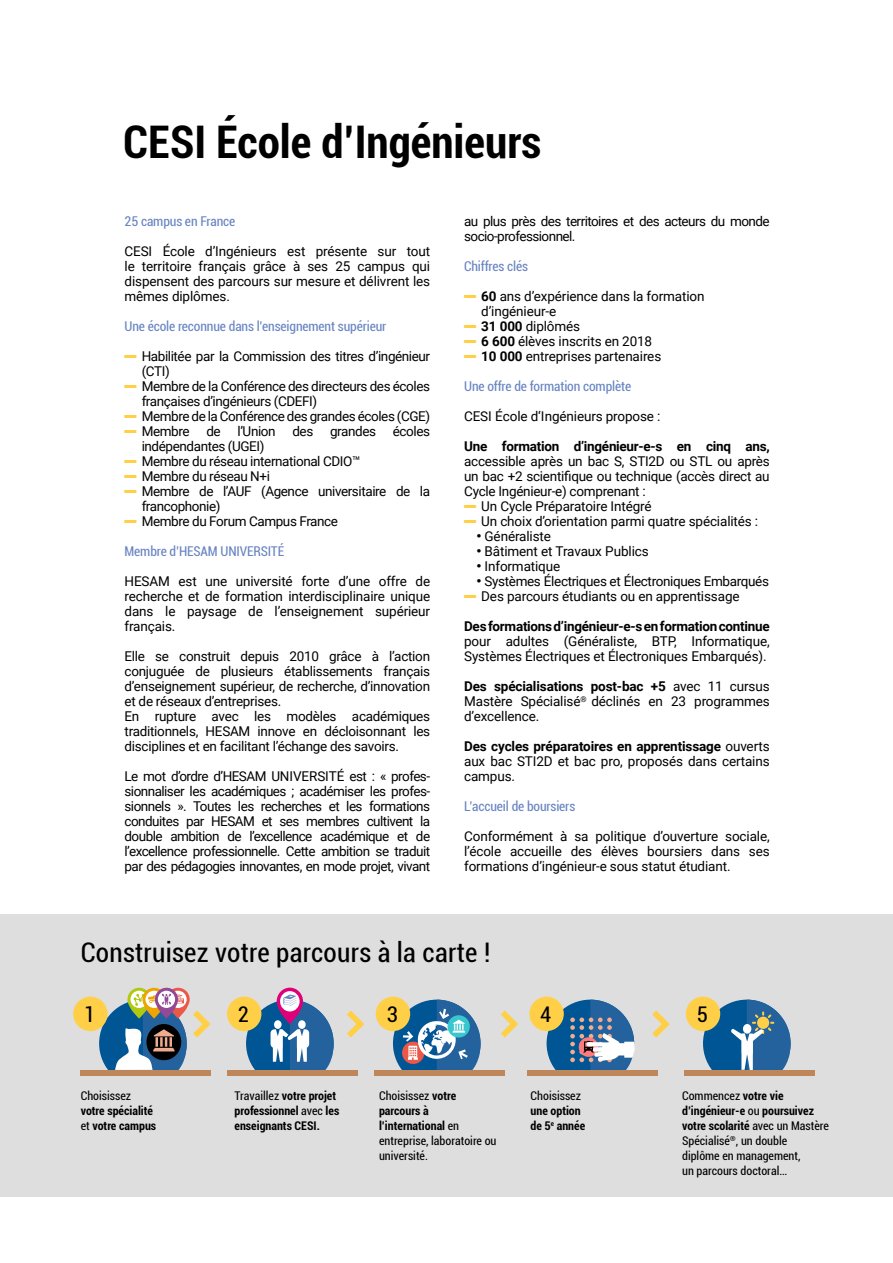
<style>
.page{position:relative;width:893px;height:1263px;background:#fff}
.page>*{position:absolute;margin:0;border:0;box-sizing:border-box;transform-origin:0 0}
.t1{font:700 condensed 45px "Roboto";color:#000}
.t2{font:condensed 27px "Roboto";letter-spacing:.01em;color:#000}
.t3{font:condensed 21.6px "Roboto";color:#000}
.t4{font:13.5px/15px "Roboto";letter-spacing:-.02em;color:#000;text-align:justify}
.t5{font:condensed 13.5px "Roboto";letter-spacing:-.01em;color:#6884c2}
.t6{font:700 13.5px "Roboto";letter-spacing:-.02em;color:#000}
.t7{font:13.5px/15px "Roboto";letter-spacing:-.04em;color:#000}
.t8{font:condensed 12px/15px "Roboto";color:#000}
.t9{font:700 condensed 12px/15px "Roboto";color:#000}
.s1{font-weight:700}
.s2{font-weight:400}
</style>
<div class="page">
<div style="left:0;top:915px;width:893px;height:282px;background:#dfdede"></div>
<svg style="left:347px;top:1010px;width:17px;height:27px"></svg>
<svg style="left:501px;top:1010px;width:17px;height:27px"></svg>
<svg style="left:652px;top:1010px;width:18px;height:27px"></svg>
<div style="left:73px;top:997px;width:35px;height:34px;background:#ffd047;border-radius:50%"></div>
<div style="left:80px;top:1070px;width:130px;height:5px;background:#bf8759"></div>
<div style="left:227px;top:1070px;width:130px;height:5px;background:#bf8759"></div>
<svg style="left:246px;top:988px;width:88px;height:82px"></svg>
<svg style="left:99px;top:988px;width:112px;height:87px"></svg>
<div style="left:376px;top:997px;width:34px;height:34px;background:#ffd047;border-radius:50%"></div>
<div style="left:374px;top:1070px;width:130px;height:5px;background:#bf8759"></div>
<svg style="left:393px;top:1000px;width:88px;height:70px"></svg>
<div style="left:529px;top:997px;width:35px;height:34px;background:#ffd047;border-radius:50%"></div>
<div style="left:527px;top:1070px;width:131px;height:5px;background:#bf8759"></div>
<svg style="left:547px;top:1000px;width:88px;height:70px"></svg>
<div style="left:686px;top:997px;width:34px;height:34px;background:#ffd047;border-radius:50%"></div>
<div style="left:684px;top:1070px;width:130px;height:5px;background:#bf8759"></div>
<svg style="left:703px;top:1000px;width:88px;height:70px"></svg>
<div style="left:743px;top:1024px;width:8px;height:10px;background:#fff;border-radius:50%"></div>
<div style="left:227px;top:997px;width:34px;height:34px;background:#ffd047;border-radius:50%"></div>
<h1 class="t1" style="left:123px;top:123px;width:419px">CESI École d’Ingénieurs</h1>
<p class="t5" style="left:125px;top:215px;width:112px">25 campus en France</p>
<p class="t4" style="left:125px;top:245px;width:307px">CESI École d’Ingénieurs est présente sur tout le territoire français grâce à ses 25 campus qui dispensent des parcours sur mesure et délivrent les mêmes diplômes.</p>
<p class="t5" style="left:125px;top:320px;width:263px">Une école reconnue dans l’enseignement supérieur</p>
<p class="t4" style="left:125px;top:350px;width:307px"><sup>_</sup> Habilitée par la Commission des titres d’ingénieur</p>
<p class="t4" style="left:142px;top:365px;width:30px">(CTI)</p>
<p class="t4" style="left:125px;top:380px;width:307px"><sup>_</sup> Membre de la Conférence des directeurs des écoles</p>
<p class="t4" style="left:142px;top:395px;width:177px">françaises d’ingénieurs (CDEFI)</p>
<p class="t4" style="left:125px;top:410px;width:307px"><sup>_</sup> Membre de la Conférence des grandes écoles (CGE)</p>
<p class="t4" style="left:125px;top:425px;width:307px"><sup>_</sup> Membre de l’Union des grandes écoles</p>
<p class="t4" style="left:142px;top:440px;width:124px">indépendantes (UGEI)</p>
<p class="t4" style="left:125px;top:455px;width:237px"><sup>_</sup> Membre du réseau international CDIO™</p>
<p class="t4" style="left:125px;top:470px;width:147px"><sup>_</sup> Membre du réseau N+i</p>
<p class="t4" style="left:125px;top:485px;width:307px"><sup>_</sup> Membre de l’AUF (Agence universitaire de la</p>
<p class="t4" style="left:142px;top:500px;width:80px">francophonie)</p>
<p class="t4" style="left:125px;top:515px;width:215px"><sup>_</sup> Membre du Forum Campus France</p>
<p class="t5" style="left:125px;top:545px;width:161px">Membre d’HESAM UNIVERSITÉ</p>
<p class="t4" style="left:125px;top:575px;width:307px">HESAM est une université forte d’une offre de recherche et de formation interdisciplinaire unique dans le paysage de l’enseignement supérieur français.</p>
<p class="t4" style="left:125px;top:650px;width:307px;text-align:left">Elle se construit depuis 2010 grâce à l’action conjuguée de plusieurs établissements français d’enseignement supérieur, de recherche, d’innovation et de réseaux d’entreprises.<br>En rupture avec les modèles académiques traditionnels, HESAM innove en décloisonnant les disciplines et en facilitant l’échange des savoirs.</p>
<p class="t4" style="left:125px;top:770px;width:307px">Le mot d’ordre d’HESAM UNIVERSITÉ est : « profes&shy;sionnaliser les académiques ; académiser les profes&shy;sionnels ». Toutes les recherches et les formations conduites par HESAM et ses membres cultivent la double ambition de l’excellence académique et de l’excellence professionnelle. Cette ambition se traduit par des pédagogies innovantes, en mode projet, vivant</p>
<p class="t7" style="left:464px;top:215px;width:307px">au plus près des territoires et des acteurs du monde socio-professionnel.</p>
<p class="t5" style="left:464px;top:260px;width:65px">Chiffres clés</p>
<p class="t4" style="left:464px;top:290px;width:242px"><sup>_</sup> <span class="s1">60</span> ans d’expérience dans la formation</p>
<p class="t4" style="left:481px;top:305px;width:76px">d’ingénieur-e</p>
<p class="t4" style="left:464px;top:320px;width:118px"><sup>_</sup> <span class="s1">31 000</span> diplômés</p>
<p class="t4" style="left:464px;top:335px;width:190px"><sup>_</sup> <span class="s1">6 600</span> élèves inscrits en 2018</p>
<p class="t4" style="left:464px;top:350px;width:199px"><sup>_</sup> <span class="s1">10 000</span> entreprises partenaires</p>
<p class="t5" style="left:464px;top:380px;width:169px">Une offre de formation complète</p>
<p class="t4" style="left:464px;top:410px;width:198px">CESI École d‘Ingénieurs propose :</p>
<p class="t6" style="left:464px;top:441px;width:307px">Une formation d’ingénieur-e-s en cinq ans,</p>
<p class="t4" style="left:464px;top:455px;width:307px;text-align:left">accessible après un bac S, STI2D ou STL ou après un bac +2 scientifique ou technique (accès direct au Cycle Ingénieur-e) comprenant :<br><sup>_</sup> Un Cycle Préparatoire Intégré<br><sup>_</sup> Un choix d’orientation parmi quatre spécialités :</p>
<p class="t4" style="left:477px;top:530px;width:75px">● Généraliste</p>
<p class="t4" style="left:477px;top:545px;width:173px">● Bâtiment et Travaux Publics</p>
<p class="t4" style="left:477px;top:560px;width:85px">● Informatique</p>
<p class="t4" style="left:464px;top:575px;width:306px;text-indent:13px">● Systèmes Électriques et Électroniques Embarqués <sup>_</sup> Des parcours étudiants ou en apprentissage</p>
<p class="t6" style="left:464px;top:621px;width:307px">Des formations d’ingénieur-e-s en formation continue</p>
<p class="t4" style="left:464px;top:635px;width:307px">pour adultes (Généraliste, BTP, Informatique,<br>Systèmes Électriques et Électroniques Embarqués).</p>
<p class="t4" style="left:464px;top:680px;width:307px"><span class="s1">Des spécialisations post-bac +5</span> avec 11 cursus Mastère Spécialisé<sup>®</sup> déclinés en 23 programmes d’excellence.</p>
<p class="t4" style="left:464px;top:740px;width:307px"><span class="s1">Des cycles préparatoires en apprentissage</span> ouverts aux bac STI2D et bac pro, proposés dans certains campus.</p>
<p class="t5" style="left:464px;top:800px;width:113px">L’accueil de boursiers</p>
<p class="t4" style="left:464px;top:830px;width:307px">Conformément à sa politique d’ouverture sociale, l’école accueille des élèves boursiers dans ses formations d’ingénieur-e sous statut étudiant.</p>
<h2 class="t2" style="left:81px;top:940px;width:411px">Construisez votre parcours à la carte !</h2>
<h3 class="t3" style="left:84px;top:1005px;width:13px">1</h3>
<h3 class="t3" style="left:238px;top:1005px;width:13px">2</h3>
<h3 class="t3" style="left:387px;top:1005px;width:13px">3</h3>
<h3 class="t3" style="left:540px;top:1005px;width:13px">4</h3>
<h3 class="t3" style="left:697px;top:1005px;width:13px">5</h3>
<p class="t8" style="left:81px;top:1089px;width:52px">Choisissez</p>
<p class="t9" style="left:81px;top:1104px;width:77px">votre spécialité <span class="s2">et</span> votre campus</p>
<p class="t9" style="left:235px;top:1089px;width:106px"><span class="s2">Travaillez</span> votre projet professionnel <span class="s2">avec</span> les enseignants CESI.</p>
<p class="t8" style="left:379px;top:1089px;width:119px">Choisissez <span class="s1">votre parcours à l’international</span> en entreprise, laboratoire ou université.</p>
<p class="t8" style="left:531px;top:1089px;width:52px">Choisissez</p>
<p class="t9" style="left:531px;top:1104px;width:56px">une option de 5<sup>e</sup> année</p>
<p class="t8" style="left:682px;top:1089px;width:148px">Commencez <span class="s1">votre vie d’ingénieur-e</span> ou <span class="s1">poursuivez votre scolarité</span> avec un Mastère<br>Spécialisé<sup>®</sup>, un double<br>diplôme en management,<br>un parcours doctoral…</p>
</div>
